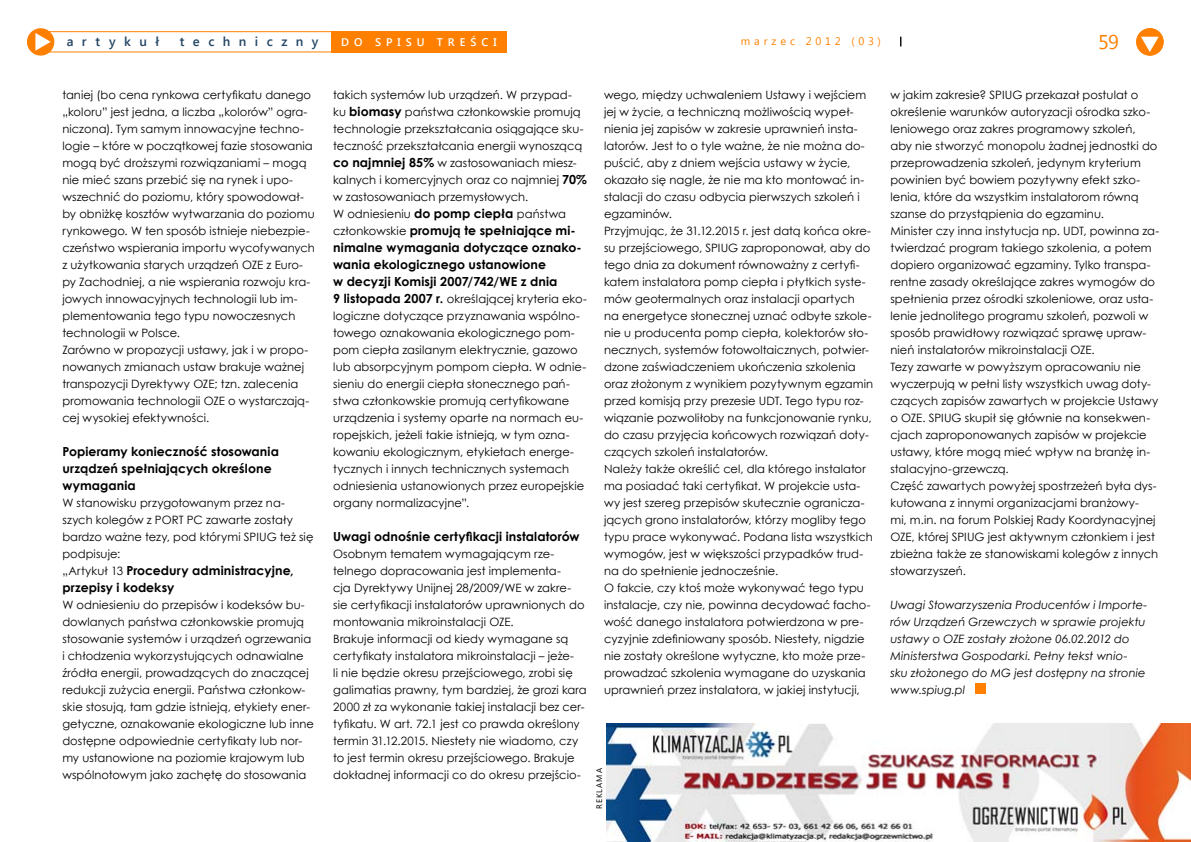
<style>
.page{position:relative;width:1191px;height:842px;background:#fff}
.page>*{position:absolute;margin:0;border:0;box-sizing:border-box;transform-origin:0 0}
.t1{font:20px "Segoe UI";color:#ff8000}
.t2{font:600 13px "Segoe UI";letter-spacing:.645em;color:#244564}
.t3{font:700 12.5px/17px "Century Gothic";letter-spacing:.005em;color:#000}
.t4{font:11.5px/17px "Century Gothic";letter-spacing:.005em;color:#000}
.t5{font:italic 11.5px/17px "Century Gothic";color:#000}
.t6{font:600 11.1px "Segoe UI";letter-spacing:.445em;color:#fff}
.t7{font:11px "Segoe UI";letter-spacing:.35em;color:#ff8000}
.t8{font:8px "Segoe UI";letter-spacing:.115em;color:#000}
.s1{font-weight:400;font-size:11.5px}
.s2{font-weight:700;font-size:12.5px}
</style>
<div class="page">
<div style="left:27px;top:28px;width:27px;height:28px;background:#ff8000;border-radius:50%"></div>
<svg style="left:35px;top:33px;width:16px;height:17px"></svg>
<div style="left:33px;top:31px;width:310px;height:21px;border:1px solid #ff8000"></div>
<div style="left:331px;top:31px;width:176px;height:21px;background:#ff8000"></div>
<div style="left:974px;top:684px;width:11px;height:10px;background:#ff8000"></div>
<img style="left:607px;top:724px;width:584px;height:118px">
<div style="left:1136px;top:28px;width:27px;height:28px;background:#ff8000;border-radius:50%"></div>
<svg style="left:1141px;top:36px;width:19px;height:16px"></svg>
<p class="t2" style="left:67px;top:32px;width:94px">artykuł</p>
<p class="t2" style="left:180px;top:32px;width:140px">techniczny</p>
<p class="t6" style="left:341px;top:34px;width:157px">do spisu treści</p>
<p class="t7" style="left:741px;top:34px;width:141px">marzec 2012 (03)</p>
<h1 class="t1" style="left:1098px;top:28px;width:22px">59</h1>
<p class="t4" style="left:62px;top:86px;width:254px">taniej (bo cena rynkowa certyfikatu danego „koloru” jest jedna, a liczba „kolorów” ogra&shy;niczona). Tym samym innowacyjne techno&shy;logie – które w początkowej fazie stosowania mogą być droższymi rozwiązaniami – mogą nie mieć szans przebić się na rynek i upo&shy;wszechnić do poziomu, który spowodował&shy;by obniżkę kosztów wytwarzania do poziomu rynkowego. W ten sposób istnieje niebezpie&shy;czeństwo wspierania importu wycofywanych z użytkowania starych urządzeń OZE z Euro&shy;py Zachodniej, a nie wspierania rozwoju kra&shy;jowych innowacyjnych technologii lub im&shy;plementowania tego typu nowoczesnych technologii w Polsce.<br>Zarówno w propozycji ustawy, jak i w propo&shy;nowanych zmianach ustaw brakuje ważnej transpozycji Dyrektywy OZE; tzn. zalecenia promowania technologii OZE o wystarczają&shy;cej wysokiej efektywności.</p>
<p class="t3" style="left:62px;top:443px;width:218px">Popieramy konieczność stosowania urządzeń spełniających określone wymagania</p>
<p class="t4" style="left:62px;top:494px;width:253px">W stanowisku przygotowanym przez na&shy;szych kolegów z PORT PC zawarte zostały bardzo ważne tezy, pod którymi SPIUG też się podpisuje:</p>
<p class="t3" style="left:62px;top:562px;width:233px"><span class="s1">„Artykuł 13</span> Procedury administracyjne, przepisy i kodeksy</p>
<p class="t4" style="left:62px;top:596px;width:253px">W odniesieniu do przepisów i kodeksów bu&shy;dowlanych państwa członkowskie promują stosowanie systemów i urządzeń ogrzewania i chłodzenia wykorzystujących odnawialne źródła energii, prowadzących do znaczącej redukcji zużycia energii. Państwa członkow&shy;skie stosują, tam gdzie istnieją, etykiety ener&shy;getyczne, oznakowanie ekologiczne lub inne dostępne odpowiednie certyfikaty lub nor&shy;my ustanowione na poziomie krajowym lub wspólnotowym jako zachętę do stosowania</p>
<p class="t4" style="left:333px;top:86px;width:255px">takich systemów lub urządzeń. W przypad&shy;ku <span class="s2">biomasy</span> państwa członkowskie promują technologie przekształcania osiągające sku&shy;teczność przekształcania energii wynoszącą <span class="s2">co najmniej 85%</span> w zastosowaniach miesz&shy;kalnych i komercyjnych oraz co najmniej <span class="s2">70% </span>w zastosowaniach przemysłowych.<br>W odniesieniu <span class="s2">do pomp ciepła</span> państwa</p>
<p class="t3" style="left:333px;top:222px;width:250px"><span class="s1">członkowskie</span> promują te spełniające mi&shy;nimalne wymagania dotyczące oznako&shy;wania ekologicznego ustanowione<br>w decyzji Komisji 2007/742/WE z dnia</p>
<p class="t4" style="left:333px;top:290px;width:255px"><span class="s2">9 listopada 2007 r.</span> określającej kryteria eko&shy;logiczne dotyczące przyznawania wspólno&shy;towego oznakowania ekologicznego pom&shy;pom ciepła zasilanym elektrycznie, gazowo lub absorpcyjnym pompom ciepła. W odnie&shy;sieniu do energii ciepła słonecznego pań&shy;stwa członkowskie promują certyfikowane urządzenia i systemy oparte na normach eu&shy;ropejskich, jeżeli takie istnieją, w tym ozna&shy;kowaniu ekologicznym, etykietach energe&shy;tycznych i innych technicznych systemach odniesienia ustanowionych przez europejskie organy normalizacyjne”.</p>
<p class="t3" style="left:333px;top:528px;width:248px">Uwagi odnośnie certyfikacji instalatorów</p>
<p class="t4" style="left:333px;top:545px;width:255px">Osobnym tematem wymagającym rze&shy;telnego dopracowania jest implementa-<br>cja Dyrektywy Unijnej 28/2009/WE w zakre&shy;sie certyfikacji instalatorów uprawnionych do montowania mikroinstalacji OZE.<br>Brakuje informacji od kiedy wymagane są certyfikaty instalatora mikroinstalacji – jeże-<br>li nie będzie okresu przejściowego, zrobi się galimatias prawny, tym bardziej, że grozi kara 2000 zł za wykonanie takiej instalacji bez cer&shy;tyfikatu. W art. 72.1 jest co prawda określony termin 31.12.2015. Niestety nie wiadomo, czy to jest termin okresu przejściowego. Brakuje dokładnej informacji co do okresu przejścio-</p>
<p class="t4" style="left:604px;top:86px;width:271px">wego, między uchwaleniem Ustawy i wejściem jej w życie, a techniczną możliwością wypeł&shy;nienia jej zapisów w zakresie uprawnień insta&shy;latorów. Jest to o tyle ważne, że nie można do&shy;puścić, aby z dniem wejścia ustawy w życie, okazało się nagle, że nie ma kto montować in&shy;stalacji do czasu odbycia pierwszych szkoleń i egzaminów.<br>Przyjmując, że 31.12.2015 r. jest datą końca okre&shy;su przejściowego, SPIUG zaproponował, aby do tego dnia za dokument równoważny z certyfi&shy;katem instalatora pomp ciepła i płytkich syste&shy;mów geotermalnych oraz instalacji opartych<br>na energetyce słonecznej uznać odbyte szkole&shy;nie u producenta pomp ciepła, kolektorów sło&shy;necznych, systemów fotowoltaicznych, potwier&shy;dzone zaświadczeniem ukończenia szkolenia oraz złożonym z wynikiem pozytywnym egzamin przed komisją przy prezesie UDT. Tego typu roz&shy;wiązanie pozwoliłoby na funkcjonowanie rynku, do czasu przyjęcia końcowych rozwiązań doty&shy;czących szkoleń instalatorów.<br>Należy także określić cel, dla którego instalator ma posiadać taki certyfikat. W projekcie usta&shy;wy jest szereg przepisów skutecznie ogranicza&shy;jących grono instalatorów, którzy mogliby tego typu prace wykonywać. Podana lista wszystkich wymogów, jest w większości przypadków trud&shy;na do spełnienie jednocześnie.<br>O fakcie, czy ktoś może wykonywać tego typu instalacje, czy nie, powinna decydować facho&shy;wość danego instalatora potwierdzona w pre&shy;cyzyjnie zdefiniowany sposób. Niestety, nigdzie nie zostały określone wytyczne, kto może prze&shy;prowadzać szkolenia wymagane do uzyskania uprawnień przez instalatora, w jakiej instytucji,</p>
<p class="t4" style="left:890px;top:86px;width:270px">w jakim zakresie? SPIUG przekazał postulat o określenie warunków autoryzacji ośrodka szko&shy;leniowego oraz zakres programowy szkoleń, aby nie stworzyć monopolu żadnej jednostki do przeprowadzenia szkoleń, jedynym kryterium powinien być bowiem pozytywny efekt szko&shy;lenia, które da wszystkim instalatorom równą szanse do przystąpienia do egzaminu.<br>Minister czy inna instytucja np. UDT, powinna za&shy;twierdzać program takiego szkolenia, a potem dopiero organizować egzaminy. Tylko transpa&shy;rentne zasady określające zakres wymogów do spełnienia przez ośrodki szkoleniowe, oraz usta&shy;lenie jednolitego programu szkoleń, pozwoli w sposób prawidłowy rozwiązać sprawę upraw&shy;nień instalatorów mikroinstalacji OZE.<br>Tezy zawarte w powyższym opracowaniu nie wyczerpują w pełni listy wszystkich uwag doty&shy;czących zapisów zawartych w projekcie Ustawy o OZE. SPIUG skupił się głównie na konsekwen&shy;cjach zaproponowanych zapisów w projekcie ustawy, które mogą mieć wpływ na branżę in&shy;stalacyjno-grzewczą.<br>Część zawartych powyżej spostrzeżeń była dys&shy;kutowana z innymi organizacjami branżowy-<br>mi, m.in. na forum Polskiej Rady Koordynacyjnej OZE, której SPIUG jest aktywnym członkiem i jest zbieżna także ze stanowiskami kolegów z innych stowarzyszeń.</p>
<p class="t5" style="left:890px;top:596px;width:258px">Uwagi Stowarzyszenia Producentów i Importe&shy;rów Urządzeń Grzewczych w sprawie projektu ustawy o OZE zostały złożone 06.02.2012 do Ministerstwa Gospodarki. Pełny tekst wnio&shy;sku złożonego do MG jest dostępny na stronie www.spiug.pl</p>
<p class="t8" style="left:594px;top:809px;width:42px;rotate:-90deg">reklama</p>
</div>
